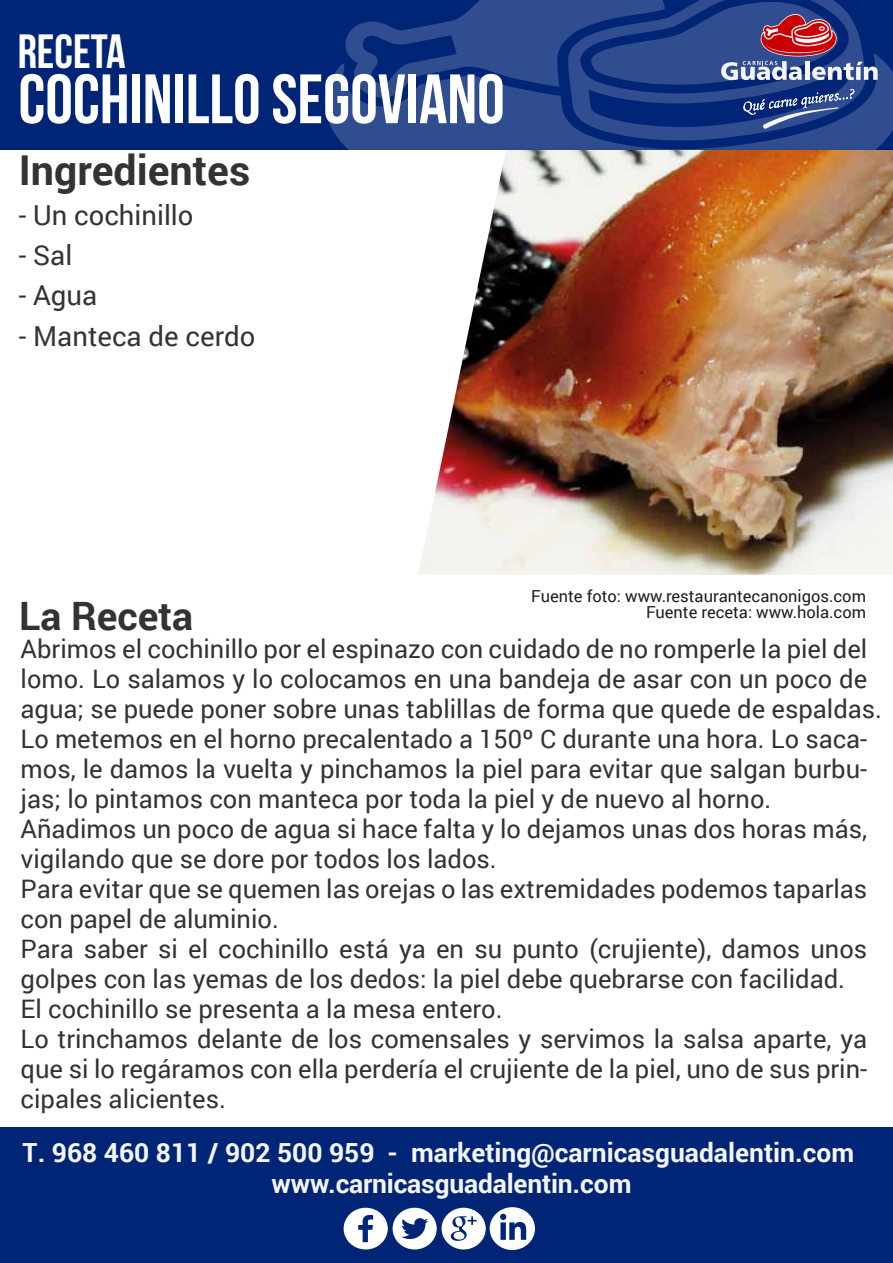
<style>
.page{position:relative;width:893px;height:1263px;background:#fff}
.page>*{position:absolute;margin:0;border:0;box-sizing:border-box;transform-origin:0 0}
.t1{font:69.6px "Bebas Neue";color:#fff}
.t2{font:48px "Bebas Neue";color:#fff}
.t3{font:700 41.25px "Roboto";color:#333}
.t4{font:700 39.15px "Roboto";color:#333}
.t5{font:27.45px "Roboto";color:#333}
.t6{font:700 26.4px/31.7px "Roboto";color:#f5f5f5}
.t7{font:25.5px/30px "Roboto";color:#333}
.t8{font:16.5px/16.5px "Roboto";color:#1d1d1b;text-align:right}
</style>
<div class="page">
<img style="left:418px;top:149px;width:475px;height:426px">
<div style="left:0;top:0;width:893px;height:149px;background:#002577"></div>
<div style="left:0;top:1128px;width:893px;height:135px;background:#002577"></div>
<svg style="left:344px;top:1207px;width:191px;height:43px"></svg>
<svg style="left:325px;top:0;width:568px;height:149px"></svg>
<h2 class="t2" style="left:18px;top:25px;width:109px">RECETA</h2>
<h1 class="t1" style="left:18px;top:61px;width:488px">COCHINILLO SEGOVIANO</h1>
<h3 class="t3" style="left:19px;top:141px;width:233px">Ingredientes</h3>
<p class="t5" style="left:19px;top:196px;width:176px">- Un cochinillo</p>
<p class="t5" style="left:19px;top:236px;width:55px">- Sal</p>
<p class="t5" style="left:19px;top:276px;width:80px">- Agua</p>
<p class="t5" style="left:19px;top:316px;width:238px">- Manteca de cerdo</p>
<h3 class="t4" style="left:19px;top:588px;width:175px">La Receta</h3>
<p class="t8" style="left:531px;top:587px;width:336px">Fuente foto: www.restaurantecanonigos.com<br>Fuente receta: www.hola.com</p>
<p class="t7" style="left:21px;top:633px;width:863px">Abrimos el cochinillo por el espinazo con cuidado de no romperle la piel del lomo. Lo salamos y lo colocamos en una bandeja de asar con un poco de agua; se puede poner sobre unas tablillas de forma que quede de espaldas.<br>Lo metemos en el horno precalentado a 150º C durante una hora. Lo saca&shy;mos, le damos la vuelta y pinchamos la piel para evitar que salgan burbu&shy;jas; lo pintamos con manteca por toda la piel y de nuevo al horno.<br>Añadimos un poco de agua si hace falta y lo dejamos unas dos horas más, vigilando que se dore por todos los lados.<br>Para evitar que se quemen las orejas o las extremidades podemos taparlas con papel de aluminio.<br>Para saber si el cochinillo está ya en su punto (crujiente), damos unos golpes con las yemas de los dedos: la piel debe quebrarse con facilidad.<br>El cochinillo se presenta a la mesa entero.<br>Lo trinchamos delante de los comensales y servimos la salsa aparte, ya que si lo regáramos con ella perdería el crujiente de la piel, uno de sus prin&shy;cipales alicientes.</p>
<p class="t6" style="left:271px;top:1135px;width:584px;text-indent:-249px">T. 968 460 811 / 902 500 959 - marketing@carnicasguadalentin.com www.carnicasguadalentin.com</p>
</div>
